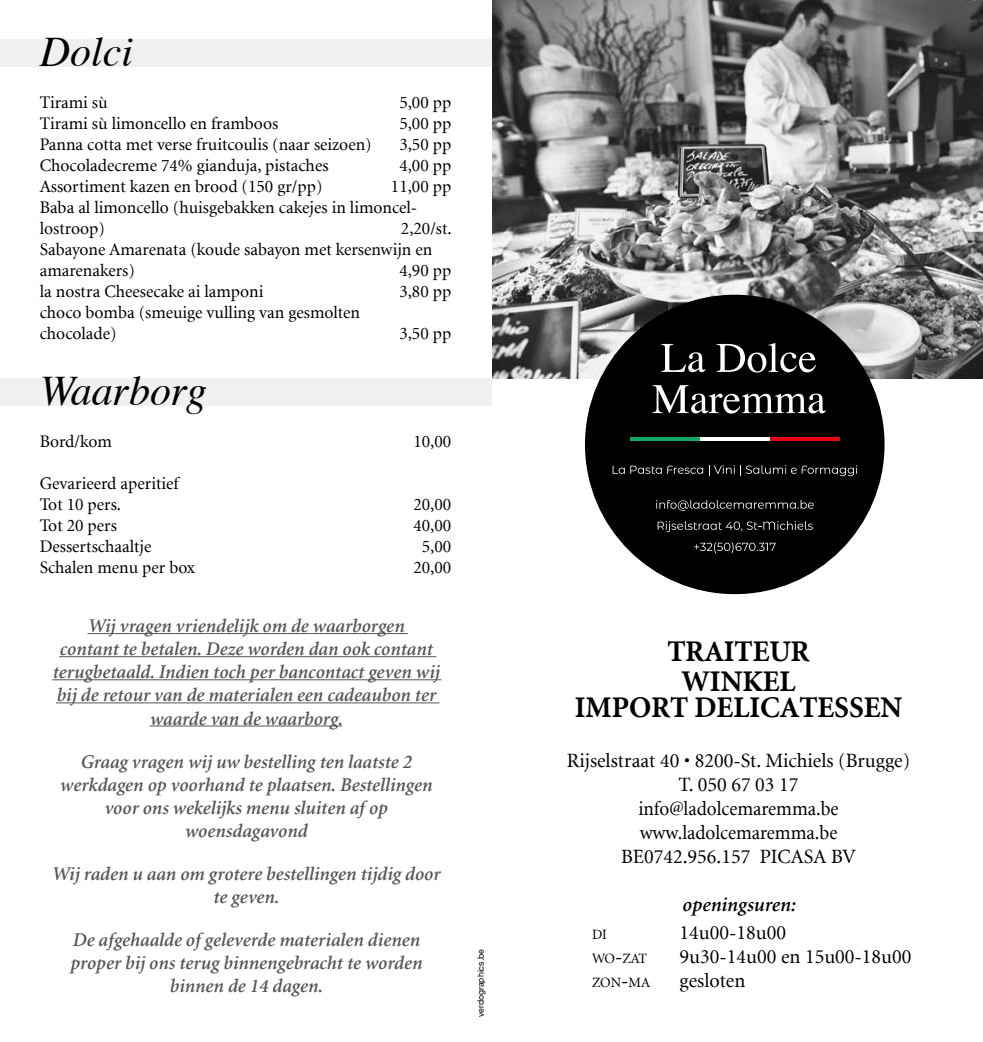
<style>
.page{position:relative;width:983px;height:1042px;background:#fff}
.page>*{position:absolute;margin:0;border:0;box-sizing:border-box;transform-origin:0 0}
.t1{font:italic 42px "Times";color:#000}
.t2{font:700 29.75px/29.8px "Minion";color:#000;text-align:center}
.t3{font:20.12px/24.2px "Minion";color:#000;text-align:center}
.t4{font:italic 600 20.12px "Minion";color:#000}
.t5{font:italic 600 19.25px/23.1px "Minion";color:#555756;text-align:center}
.t6{font:17.5px/21px "Minion";color:#000}
.t7{font:14.17px "Minion";letter-spacing:-.005em;color:#000}
.t8{font:8.75px "Helvetica Neue LT Std";color:#000}
.s1{font-size:20.12px}
</style>
<div class="page">
<img style="left:492px;top:0;width:490px;height:378px">
<hr style="left:87px;top:633px;width:321px;height:1px;background:#555756">
<hr style="left:59px;top:656px;width:377px;height:1px;background:#555756">
<hr style="left:52px;top:679px;width:389px;height:1px;background:#555756">
<hr style="left:56px;top:702px;width:383px;height:1px;background:#555756">
<hr style="left:149px;top:725px;width:193px;height:1px;background:#555756">
<div style="left:584px;top:295px;width:300px;height:299px;background:#000;border-radius:50%"></div>
<svg style="left:661px;top:344px;width:44px;height:28px"></svg>
<svg style="left:716px;top:343px;width:99px;height:29px"></svg>
<svg style="left:652px;top:385px;width:173px;height:28px"></svg>
<hr style="left:629px;top:437px;width:70px;height:4px;background:#0caa62">
<hr style="left:699px;top:437px;width:70px;height:4px;background:#fff">
<hr style="left:769px;top:437px;width:70px;height:4px;background:#e7000e">
<svg style="left:612px;top:466px;width:12px;height:8px"></svg>
<svg style="left:630px;top:466px;width:31px;height:8px"></svg>
<svg style="left:667px;top:465px;width:67px;height:11px"></svg>
<svg style="left:740px;top:465px;width:117px;height:11px"></svg>
<svg style="left:656px;top:500px;width:157px;height:11px"></svg>
<svg style="left:657px;top:521px;width:155px;height:11px"></svg>
<svg style="left:694px;top:542px;width:81px;height:11px"></svg>
<div style="left:0;top:40px;width:491px;height:27px;background:#eff0f0"></div>
<div style="left:0;top:378px;width:491px;height:28px;background:#eff0f0"></div>
<h1 class="t1" style="left:40px;top:14px;width:95px">Dolci</h1>
<p class="t6" style="left:40px;top:93px;width:69px">Tirami sù</p>
<p class="t6" style="left:399px;top:93px;width:53px">5,00 pp</p>
<p class="t6" style="left:40px;top:114px;width:240px">Tirami sù limoncello en framboos</p>
<p class="t6" style="left:399px;top:114px;width:53px">5,00 pp</p>
<p class="t6" style="left:40px;top:135px;width:333px">Panna cotta met verse fruitcoulis (naar seizoen)</p>
<p class="t6" style="left:399px;top:135px;width:53px">3,50 pp</p>
<p class="t6" style="left:40px;top:156px;width:290px">Chocoladecreme 74% gianduja, pistaches</p>
<p class="t6" style="left:399px;top:156px;width:53px">4,00 pp</p>
<p class="t6" style="left:40px;top:177px;width:284px">Assortiment kazen en brood (150 gr/pp)</p>
<p class="t6" style="left:40px;top:177px;width:413px;text-indent:351px">11,00 pp<br>Baba al limoncello (huisgebakken cakejes in limoncel&shy;lostroop)</p>
<p class="t6" style="left:40px;top:219px;width:413px;text-indent:361px">2,20/st.<br>Sabayone Amarenata (koude sabayon met kersenwijn en amarenakers)</p>
<p class="t6" style="left:399px;top:261px;width:53px">4,90 pp</p>
<p class="t6" style="left:40px;top:282px;width:225px">la nostra Cheesecake ai lamponi</p>
<p class="t6" style="left:399px;top:282px;width:53px">3,80 pp</p>
<p class="t6" style="left:40px;top:303px;width:322px">choco bomba (smeuige vulling van gesmolten chocolade)</p>
<p class="t6" style="left:399px;top:324px;width:53px">3,50 pp</p>
<h1 class="t1" style="left:40px;top:353px;width:169px">Waarborg</h1>
<p class="t6" style="left:40px;top:431px;width:74px">Bord/kom</p>
<p class="t6" style="left:413px;top:431px;width:39px">10,00</p>
<p class="t6" style="left:40px;top:473px;width:140px">Gevarieerd aperitief<br>Tot 10 pers.</p>
<p class="t6" style="left:413px;top:494px;width:39px">20,00</p>
<p class="t6" style="left:40px;top:515px;width:79px">Tot 20 pers</p>
<p class="t6" style="left:413px;top:515px;width:39px">40,00</p>
<p class="t6" style="left:40px;top:536px;width:113px">Dessertschaaltje</p>
<p class="t6" style="left:422px;top:536px;width:31px">5,00</p>
<p class="t6" style="left:40px;top:557px;width:157px">Schalen menu per box</p>
<p class="t6" style="left:413px;top:557px;width:39px">20,00</p>
<p class="t5" style="left:52px;top:615px;width:388px">Wij vragen vriendelijk om de waarborgen<br>contant te betalen. Deze worden dan ook contant terugbetaald. Indien toch per bancontact geven wij bij de retour van de materialen een cadeaubon ter waarde van de waarborg.</p>
<p class="t5" style="left:60px;top:750px;width:374px">Graag vragen wij uw bestelling ten laatste 2 werkdagen op voorhand te plaatsen. Bestellingen voor ons wekelijks menu sluiten af op woensdagavond</p>
<p class="t5" style="left:52px;top:862px;width:390px">Wij raden u aan om grotere bestellingen tijdig door te geven.</p>
<p class="t5" style="left:70px;top:929px;width:353px">De afgehaalde of geleverde materialen dienen proper bij ons terug binnengebracht te worden binnen de 14 dagen.</p>
<p class="t8" style="left:475px;top:1017px;width:70px;rotate:-90deg">verdographics.be</p>
<h2 class="t2" style="left:667px;top:637px;width:144px">TRAITEUR<br>WINKEL</h2>
<h2 class="t2" style="left:574px;top:693px;width:329px">IMPORT DELICATESSEN</h2>
<p class="t3" style="left:566px;top:749px;width:344px">Rijselstraat 40 • 8200-St. Michiels (Brugge)<br>T. 050 67 03 17<br>info@ladolcemaremma.be www.ladolcemaremma.be<br>BE0742.956.157 PICASA BV</p>
<p class="t4" style="left:681px;top:895px;width:115px">openingsuren:</p>
<p class="t7" style="left:592px;top:927px;width:17px">DI</p>
<p class="t3" style="left:679px;top:921px;width:108px">14u00-18u00</p>
<p class="t7" style="left:592px;top:952px;width:57px">WO<span class="s1">-</span>ZAT</p>
<p class="t3" style="left:679px;top:945px;width:233px">9u30-14u00 en 15u00-18u00</p>
<p class="t7" style="left:592px;top:976px;width:60px">ZON<span class="s1">-</span>MA</p>
<p class="t3" style="left:679px;top:969px;width:67px">gesloten</p>
</div>
